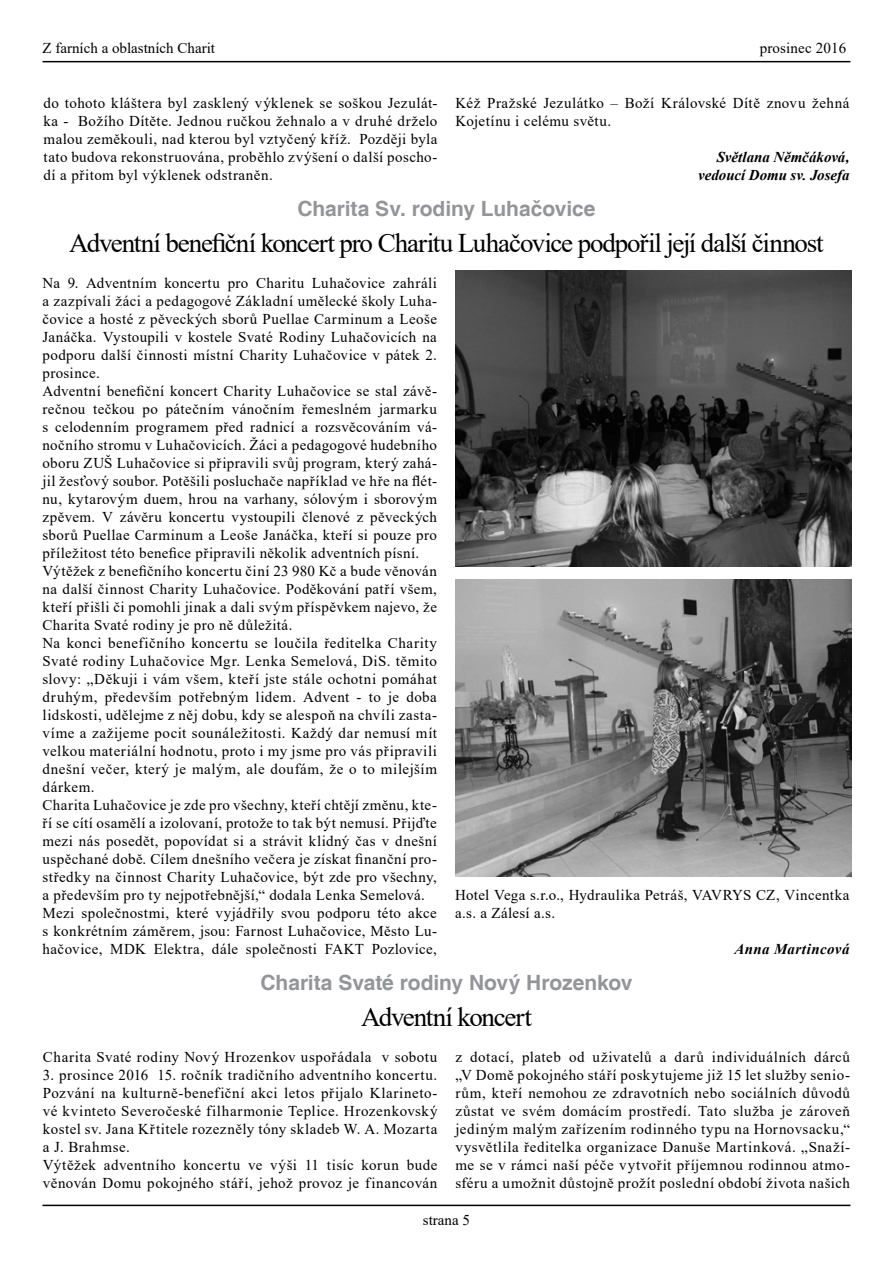
<style>
.page{position:relative;width:893px;height:1263px;background:#fff}
.page>*{position:absolute;margin:0;border:0;box-sizing:border-box;transform-origin:0 0}
.t1{font:27px "Times New Roman";letter-spacing:-.045em;color:#000}
.t2{font:700 21px "Helvetica";letter-spacing:-.005em;color:#939598}
.t3{font:15px/18px "Times New Roman";letter-spacing:.03em;color:#000}
.t4{font:italic 700 15px/18px "Times New Roman";color:#000;text-align:right}
.t5{font:15px "Times New Roman";color:#000}
.t6{font:italic 700 15px "Times New Roman";letter-spacing:.025em;color:#000}
.t7{font:15px "Times New Roman";letter-spacing:.01em;color:#000}
</style>
<div class="page">
<hr style="left:43px;top:1205px;width:807px;height:1px;background:#000">
<hr style="left:43px;top:61px;width:807px;height:1px;background:#000">
<img style="left:455px;top:270px;width:396px;height:297px">
<img style="left:455px;top:579px;width:396px;height:297px">
<p class="t5" style="left:43px;top:37px;width:174px">Z farních a oblastních Charit</p>
<p class="t7" style="left:760px;top:37px;width:88px">prosinec 2016</p>
<p class="t3" style="left:43px;top:94px;width:395px;text-align:justify">do tohoto kláštera byl zasklený výklenek se soškou Jezulát&shy;ka - Božího Dítěte. Jednou ručkou žehnalo a v druhé drželo malou zeměkouli, nad kterou byl vztyčený kříž. Později byla tato budova rekonstruována, proběhlo zvýšení o další poscho&shy;dí a přitom byl výklenek odstraněn.</p>
<p class="t3" style="left:455px;top:94px;width:395px">Kéž Pražské Jezulátko – Boží Královské Dítě znovu žehná<br>Kojetínu i celému světu.</p>
<p class="t4" style="left:698px;top:148px;width:153px">Světlana Němčáková, vedoucí Domu sv. Josefa</p>
<h2 class="t2" style="left:297px;top:196px;width:300px">Charita Sv. rodiny Luhačovice</h2>
<h1 class="t1" style="left:69px;top:224px;width:756px">Adventní benefiční koncert pro Charitu Luhačovice podpořil její další činnost</h1>
<p class="t3" style="left:43px;top:274px;width:396px">Na 9. Adventním koncertu pro Charitu Luhačovice zahráli a zazpívali žáci a pedagogové Základní umělecké školy Luha&shy;čovice a hosté z pěveckých sborů Puellae Carminum a Leoše Janáčka. Vystoupili v kostele Svaté Rodiny Luhačovicích na podporu další činnosti místní Charity Luhačovice v pátek 2. prosince.<br>Adventní benefiční koncert Charity Luhačovice se stal závě&shy;rečnou tečkou po pátečním vánočním řemeslném jarmarku s celodenním programem před radnicí a rozsvěcováním vá&shy;nočního stromu v Luhačovicích. Žáci a pedagogové hudebního oboru ZUŠ Luhačovice si připravili svůj program, který zahá&shy;jil žesťový soubor. Potěšili posluchače například ve hře na flét&shy;nu, kytarovým duem, hrou na varhany, sólovým i sborovým zpěvem. V závěru koncertu vystoupili členové z pěveckých sborů Puellae Carminum a Leoše Janáčka, kteří si pouze pro příležitost této benefice připravili několik adventních písní.<br>Výtěžek z benefičního koncertu činí 23 980 Kč a bude věnován na další činnost Charity Luhačovice. Poděkování patří všem, kteří přišli či pomohli jinak a dali svým příspěvkem najevo, že Charita Svaté rodiny je pro ně důležitá.<br>Na konci benefičního koncertu se loučila ředitelka Charity Svaté rodiny Luhačovice Mgr. Lenka Semelová, DiS. těmito slovy: „Děkuji i vám všem, kteří jste stále ochotni pomáhat druhým, především potřebným lidem. Advent - to je doba lidskosti, udělejme z něj dobu, kdy se alespoň na chvíli zasta&shy;víme a zažijeme pocit sounáležitosti. Každý dar nemusí mít velkou materiální hodnotu, proto i my jsme pro vás připravili dnešní večer, který je malým, ale doufám, že o to milejším dárkem.<br>Charita Luhačovice je zde pro všechny, kteří chtějí změnu, kte&shy;ří se cítí osamělí a izolovaní, protože to tak být nemusí. Přijďte mezi nás posedět, popovídat si a strávit klidný čas v dnešní uspěchané době. Cílem dnešního večera je získat finanční pro&shy;středky na činnost Charity Luhačovice, být zde pro všechny, a především pro ty nejpotřebnější,“ dodala Lenka Semelová.<br>Mezi společnostmi, které vyjádřily svou podporu této akce s konkrétním záměrem, jsou: Farnost Luhačovice, Město Lu&shy;hačovice, MDK Elektra, dále společnosti FAKT Pozlovice,</p>
<p class="t3" style="left:455px;top:886px;width:396px">Hotel Vega s.r.o., Hydraulika Petráš, VAVRYS CZ, Vincentka a.s. a Zálesí a.s.</p>
<p class="t6" style="left:734px;top:939px;width:116px">Anna Martincová</p>
<h2 class="t2" style="left:260px;top:970px;width:374px">Charita Svaté rodiny Nový Hrozenkov</h2>
<h1 class="t1" style="left:361px;top:998px;width:172px">Adventní koncert</h1>
<p class="t3" style="left:43px;top:1048px;width:396px">Charita Svaté rodiny Nový Hrozenkov uspořádala v sobotu</p>
<p class="t3" style="left:43px;top:1066px;width:396px">3. prosince 2016 15. ročník tradičního adventního koncertu.<br>Pozvání na kulturně-benefiční akci letos přijalo Klarineto&shy;vé kvinteto Severočeské filharmonie Teplice. Hrozenkovský kostel sv. Jana Křtitele rozezněly tóny skladeb W. A. Mozarta a J. Brahmse.<br>Výtěžek adventního koncertu ve výši 11 tisíc korun bude věnován Domu pokojného stáří, jehož provoz je financován</p>
<p class="t3" style="left:455px;top:1048px;width:396px;text-align:justify">z dotací, plateb od uživatelů a darů individuálních dárců „V Domě pokojného stáří poskytujeme již 15 let služby senio&shy;rům, kteří nemohou ze zdravotních nebo sociálních důvodů zůstat ve svém domácím prostředí. Tato služba je zároveň jediným malým zařízením rodinného typu na Hornovsacku,“ vysvětlila ředitelka organizace Danuše Martinková. „Snaží&shy;me se v rámci naší péče vytvořit příjemnou rodinnou atmo&shy;sféru a umožnit důstojně prožít poslední období života našich</p>
<p class="t3" style="left:423px;top:1210px;width:49px">strana 5</p>
</div>
